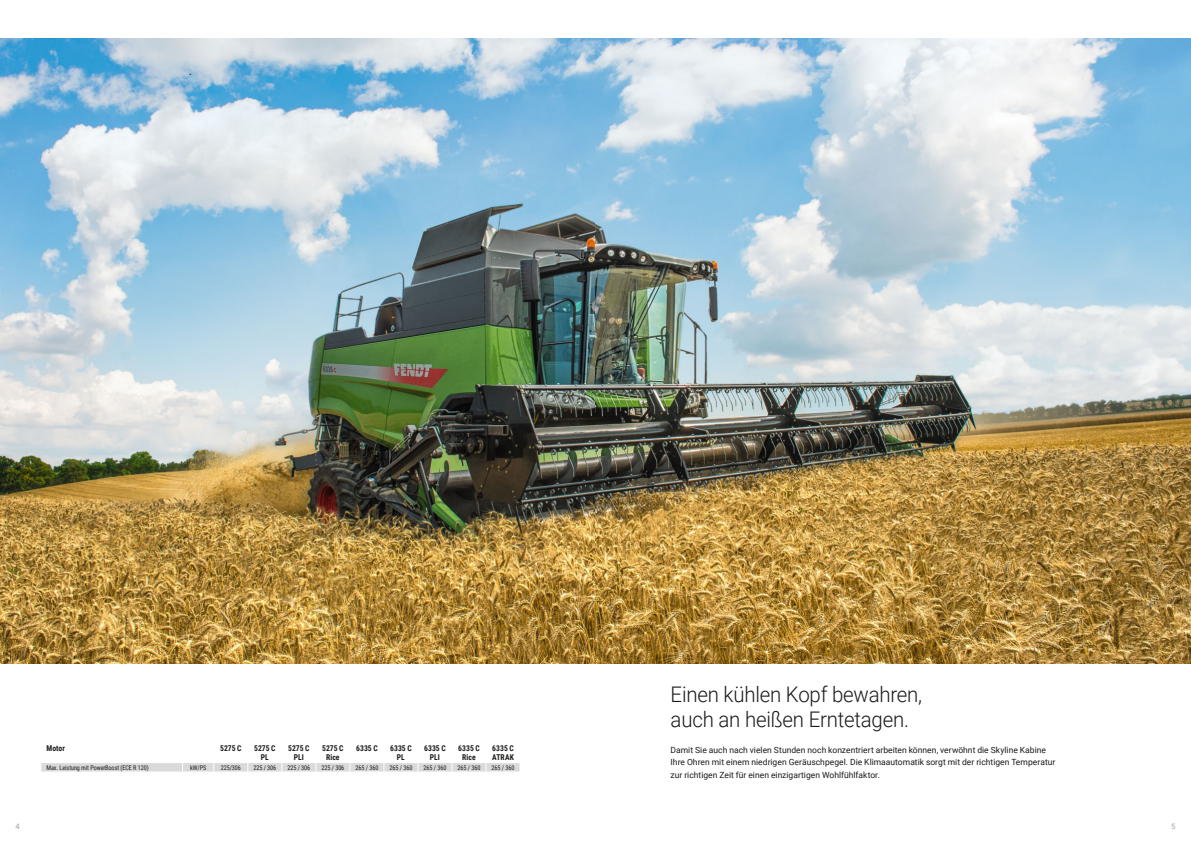
<style>
.page{position:relative;width:1191px;height:842px;background:#fff}
.page>*{position:absolute;margin:0;border:0;box-sizing:border-box;transform-origin:0 0}
.t1{font:300 21.5px/25.5px "Roboto";letter-spacing:-.01em;color:#1a1a18;scale:.95 1}
.t2{font:8.5px/12.8px "Roboto";letter-spacing:.005em;color:#1a1a18}
.t3{font:700 8px/9px "Roboto Condensed";letter-spacing:.005em;color:#1a1a18;text-align:center;scale:.95 1}
.t4{font:7.5px "Roboto";color:#9f9f9e}
.t5{font:6.5px "Roboto Condensed";letter-spacing:-.01em;color:#1a1a18;scale:.95 1}
</style>
<div class="page">
<img style="left:0;top:38px;width:595px;height:625px">
<svg style="left:41px;top:763px;width:479px;height:9px;background:#ddd"></svg>
<img style="left:595px;top:38px;width:596px;height:625px">
<p class="t4" style="left:15px;top:821px;width:6px">4</p>
<p class="t3" style="left:46px;top:744px;width:21px">Motor</p>
<p class="t3" style="left:220px;top:744px;width:24px">5275 C</p>
<p class="t3" style="left:254px;top:744px;width:24px">5275 C<br>PL</p>
<p class="t3" style="left:288px;top:744px;width:24px">5275 C<br>PLI</p>
<p class="t3" style="left:322px;top:744px;width:24px">5275 C<br>Rice</p>
<p class="t3" style="left:356px;top:744px;width:24px">6335 C</p>
<p class="t3" style="left:390px;top:744px;width:24px">6335 C<br>PL</p>
<p class="t3" style="left:424px;top:744px;width:24px">6335 C<br>PLI</p>
<p class="t3" style="left:458px;top:744px;width:24px">6335 C<br>Rice</p>
<p class="t3" style="left:492px;top:744px;width:24px;text-align:left">6335 C<br>ATRAK</p>
<p class="t5" style="left:46px;top:763px;width:109px">Max. Leistung mit PowerBoost (ECE R 120)</p>
<p class="t5" style="left:190px;top:763px;width:19px">kW/PS</p>
<p class="t5" style="left:221px;top:763px;width:23px">225/306</p>
<p class="t5" style="left:253px;top:763px;width:26px">225 / 306</p>
<p class="t5" style="left:287px;top:763px;width:26px">225 / 306</p>
<p class="t5" style="left:321px;top:763px;width:26px">225 / 306</p>
<p class="t5" style="left:355px;top:763px;width:26px">265 / 360</p>
<p class="t5" style="left:389px;top:763px;width:26px">265 / 360</p>
<p class="t5" style="left:423px;top:763px;width:26px">265 / 360</p>
<p class="t5" style="left:457px;top:763px;width:26px">265 / 360</p>
<p class="t5" style="left:491px;top:763px;width:26px">265 / 360</p>
<h1 class="t1" style="left:670px;top:680px;width:266px">Einen kühlen Kopf bewahren, auch an heißen Erntetagen.</h1>
<p class="t2" style="left:670px;top:743px;width:386px">Damit Sie auch nach vielen Stunden noch konzentriert arbeiten können, verwöhnt die Skyline Kabine<br>Ihre Ohren mit einem niedrigen Geräuschpegel. Die Klimaautomatik sorgt mit der richtigen Temperatur zur richtigen Zeit für einen einzigartigen Wohlfühlfaktor.</p>
<p class="t4" style="left:1171px;top:821px;width:6px">5</p>
</div>
